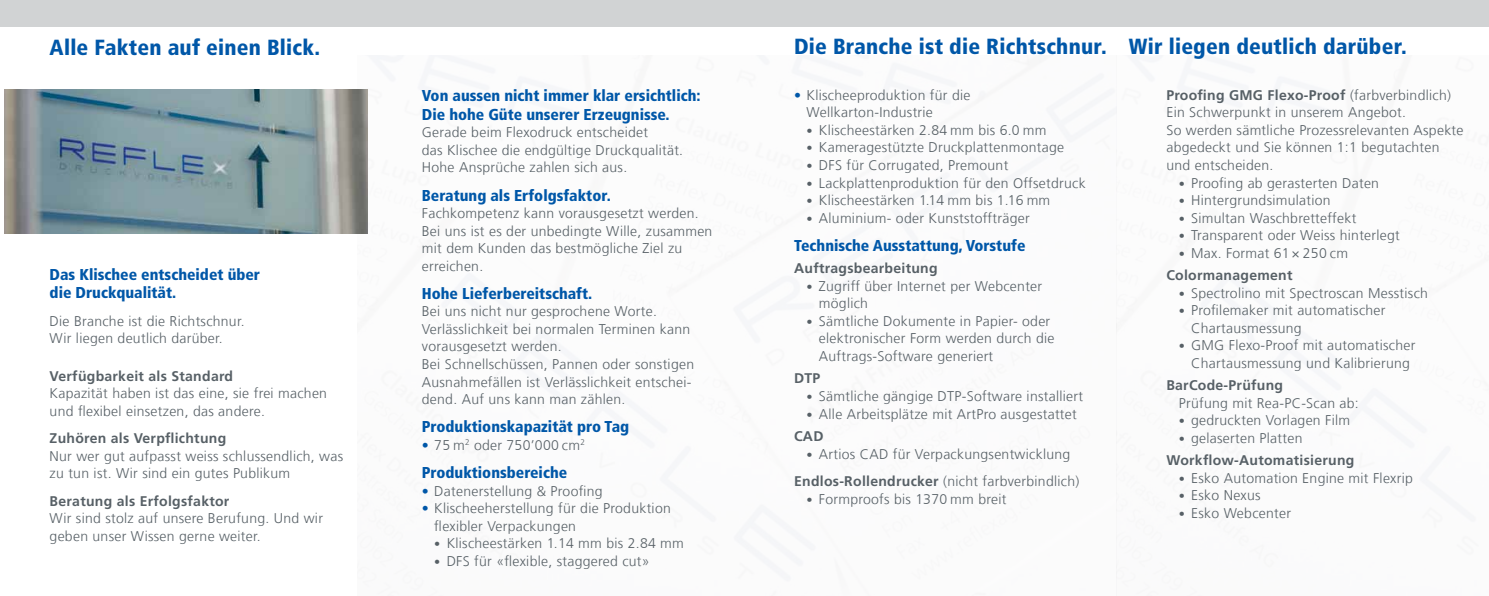
<style>
.page{position:relative;width:1489px;height:596px;background:#fff}
.page>*{position:absolute;margin:0;border:0;box-sizing:border-box;transform-origin:0 0}
.t1{font:900 condensed 21.88px "Frutiger LT Com";letter-spacing:.01em;color:#0057a8}
.t2{font:900 condensed 15.75px/18.4px "Frutiger LT Com";color:#0057a8}
.t3{font:300 14px/17.5px "Frutiger LT Com";letter-spacing:.02em;color:#576066}
.t4{font:700 14px/22.4px "Frutiger LT Com";letter-spacing:.02em;color:#576066}
.s1{color:#0057a8}
.s2{font-size:12.25px}
.s3{font-weight:700}
.s4{font-weight:300;font-size:12.25px}
.s5{font-weight:300}
</style>
<div class="page">
<div style="left:0;top:0;width:1488px;height:55px;background:#d1d3d4"></div>
<div style="left:0;top:27px;width:1488px;height:28px;background:#fff"></div>
<img style="left:5px;top:89px;width:362px;height:144px">
<h1 class="t1" style="left:50px;top:34px;width:272px">Alle Fakten auf einen Blick.</h1>
<p class="t2" style="left:50px;top:265px;width:212px">Das Klischee entscheidet über die Druckqualität.</p>
<p class="t3" style="left:50px;top:312px;width:196px">Die Branche ist die Richtschnur.<br>Wir liegen deutlich darüber.</p>
<p class="t4" style="left:50px;top:364px;width:185px">Verfügbarkeit als Standard</p>
<p class="t3" style="left:50px;top:384px;width:279px">Kapazität haben ist das eine, sie frei machen und flexibel einsetzen, das andere.</p>
<p class="t4" style="left:50px;top:427px;width:178px">Zuhören als Verpflichtung</p>
<p class="t3" style="left:50px;top:447px;width:295px">Nur wer gut aufpasst weiss schlussendlich, was zu tun ist. Wir sind ein gutes Publikum</p>
<p class="t4" style="left:50px;top:489px;width:181px">Beratung als Erfolgsfaktor</p>
<p class="t3" style="left:50px;top:509px;width:275px">Wir sind stolz auf unsere Berufung. Und wir geben unser Wissen gerne weiter.</p>
<p class="t2" style="left:422px;top:86px;width:280px">Von aussen nicht immer klar ersichtlich:<br>Die hohe Güte unserer Erzeugnisse.</p>
<p class="t3" style="left:422px;top:123px;width:263px">Gerade beim Flexodruck entscheidet<br>das Klischee die endgültige Druckqualität.<br>Hohe Ansprüche zahlen sich aus.</p>
<p class="t2" style="left:422px;top:186px;width:190px">Beratung als Erfolgsfaktor.</p>
<p class="t3" style="left:422px;top:204px;width:292px">Fachkompetenz kann vorausgesetzt werden.<br>Bei uns ist es der unbedingte Wille, zusammen mit dem Kunden das bestmögliche Ziel zu erreichen.</p>
<p class="t2" style="left:422px;top:284px;width:172px">Hohe Lieferbereitschaft.</p>
<p class="t3" style="left:422px;top:303px;width:274px">Bei uns nicht nur gesprochene Worte.<br>Verlässlichkeit bei normalen Terminen kann vorausgesetzt werden.<br>Bei Schnellschüssen, Pannen oder sonstigen Ausnahmefällen ist Verlässlichkeit entschei&shy;dend. Auf uns kann man zählen.</p>
<p class="t2" style="left:422px;top:417px;width:209px">Produktionskapazität pro Tag</p>
<p class="t3" style="left:422px;top:436px;width:164px"><span class="s1">•</span> 75 m<sup>2</sup> oder 750’000 cm<sup>2</sup></p>
<p class="t2" style="left:422px;top:463px;width:147px">Produktionsbereiche</p>
<p class="t3" style="left:422px;top:482px;width:182px"><span class="s1">•</span> Datenerstellung &amp; Proofing</p>
<p class="t3" style="left:434px;top:499px;width:238px;text-indent:-12px"><span class="s1">•</span> Klischeeherstellung für die Produktion flexibler Verpackungen</p>
<p class="t3" style="left:434px;top:534px;width:251px"><span class="s2">•</span> Klischeestärken 1.14 mm bis 2.84 mm</p>
<p class="t3" style="left:434px;top:552px;width:217px"><span class="s2">•</span> DFS für «flexible, staggered cut»</p>
<h1 class="t1" style="left:794px;top:33px;width:614px">Die Branche ist die Richtschnur. Wir liegen deutlich darüber.</h1>
<p class="t3" style="left:1166px;top:86px;width:299px"><span class="s3">Proofing GMG Flexo-Proof</span> (farbverbindlich)<br>Ein Schwerpunkt in unserem Angebot.<br>So werden sämtliche Prozessrelevanten Aspekte abgedeckt und Sie können 1:1 begutachten und entscheiden.</p>
<p class="t3" style="left:1178px;top:174px;width:202px"><span class="s2">•</span> Proofing ab gerasterten Daten</p>
<p class="t3" style="left:1178px;top:191px;width:153px"><span class="s2">•</span> Hintergrundsimulation</p>
<p class="t3" style="left:1178px;top:209px;width:179px"><span class="s2">•</span> Simultan Waschbretteffekt</p>
<p class="t3" style="left:1178px;top:226px;width:223px"><span class="s2">•</span> Transparent oder Weiss hinterlegt</p>
<p class="t3" style="left:1166px;top:241px;width:183px;line-height:22.4px;text-indent:12px"><span class="s2">•</span> Max. Format 61 × 250 cm<br><span class="s3">Colormanagement</span></p>
<p class="t3" style="left:1178px;top:284px;width:251px"><span class="s2">•</span> Spectrolino mit Spectroscan Messtisch</p>
<p class="t3" style="left:1191px;top:301px;width:196px;text-indent:-12px"><span class="s2">•</span> Profilemaker mit automatischer<br>Chartausmessung</p>
<p class="t3" style="left:1178px;top:336px;width:238px;text-align:center"><span class="s2">•</span> GMG Flexo-Proof mit automatischer<br>Chartausmessung und Kalibrierung</p>
<p class="t4" style="left:1166px;top:374px;width:118px">BarCode-Prüfung</p>
<p class="t3" style="left:1178px;top:394px;width:181px">Prüfung mit Rea-PC-Scan ab:</p>
<p class="t3" style="left:1178px;top:411px;width:173px"><span class="s2">•</span> gedruckten Vorlagen Film</p>
<p class="t4" style="left:1166px;top:426px;width:189px;text-indent:12px"><span class="s4">•</span> <span class="s5">gelaserten Platten<br></span>Workflow-Automatisierung</p>
<p class="t3" style="left:1178px;top:469px;width:235px"><span class="s2">•</span> Esko Automation Engine mit Flexrip</p>
<p class="t3" style="left:1178px;top:486px;width:83px"><span class="s2">•</span> Esko Nexus</p>
<p class="t3" style="left:1178px;top:504px;width:114px"><span class="s2">•</span> Esko Webcenter</p>
<p class="t3" style="left:806px;top:86px;width:165px;text-indent:-12px"><span class="s1">•</span> Klischeeproduktion für die<br>Wellkarton-Industrie</p>
<p class="t3" style="left:806px;top:121px;width:241px"><span class="s2">•</span> Klischeestärken 2.84 mm bis 6.0 mm</p>
<p class="t3" style="left:806px;top:139px;width:259px"><span class="s2">•</span> Kameragestützte Druckplattenmontage</p>
<p class="t3" style="left:806px;top:156px;width:203px"><span class="s2">•</span> DFS für Corrugated, Premount</p>
<p class="t3" style="left:806px;top:174px;width:281px"><span class="s2">•</span> Lackplattenproduktion für den Offsetdruck</p>
<p class="t3" style="left:806px;top:191px;width:245px"><span class="s2">•</span> Klischeestärken 1.14 mm bis 1.16 mm</p>
<p class="t3" style="left:806px;top:209px;width:225px"><span class="s2">•</span> Aluminium- oder Kunststoffträger</p>
<p class="t2" style="left:794px;top:236px;width:233px">Technische Ausstattung, Vorstufe</p>
<p class="t4" style="left:794px;top:257px;width:145px">Auftragsbearbeitung</p>
<p class="t3" style="left:819px;top:277px;width:225px;text-indent:-12px"><span class="s2">•</span> Zugriff über Internet per Webcenter möglich</p>
<p class="t3" style="left:819px;top:312px;width:237px;text-indent:-12px"><span class="s2">•</span> Sämtliche Dokumente in Papier- oder elektronischer Form werden durch die<br>Auftrags-Software generiert</p>
<p class="t4" style="left:794px;top:367px;width:28px">DTP</p>
<p class="t3" style="left:806px;top:387px;width:278px"><span class="s2">•</span> Sämtliche gängige DTP-Software installiert</p>
<p class="t3" style="left:794px;top:402px;width:284px;line-height:22.4px;text-indent:12px"><span class="s2">•</span> Alle Arbeitsplätze mit ArtPro ausgestattet<br><span class="s3">CAD</span></p>
<p class="t3" style="left:794px;top:439px;width:287px;line-height:27.5px;text-align:center"><span class="s2">•</span> Artios CAD für Verpackungsentwicklung<br><span class="s3">Endlos-Rollendrucker</span> (nicht farbverbindlich)</p>
<p class="t3" style="left:806px;top:489px;width:201px"><span class="s2">•</span> Formproofs bis 1370 mm breit</p>
</div>
